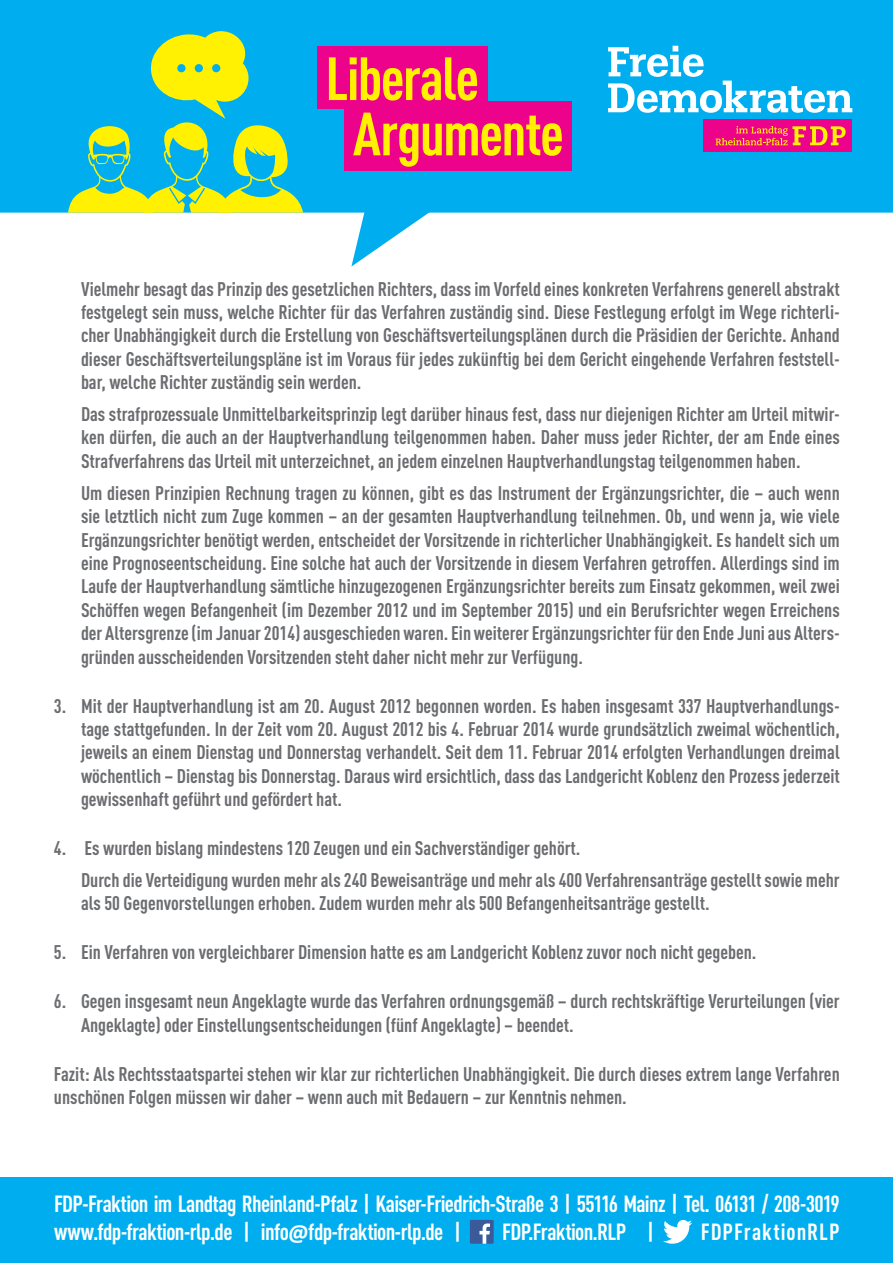
<style>
.page{position:relative;width:893px;height:1263px;background:#fff}
.page>*{position:absolute;margin:0;border:0;box-sizing:border-box;transform-origin:0 0}
.t1{font:700 condensed 60px/55.3px "DINOT";letter-spacing:-.025em;color:#fff101}
.t2{font:700 condensed 23.1px/27.8px "DINOT";letter-spacing:-.025em;color:#fff}
.t3{font:700 condensed 23.1px "DINOT";letter-spacing:.04em;color:#fff}
.t4{font:700 condensed 19.5px/23.4px "DINOT";color:#6c6d70;text-align:justify}
.s1{font-family:"Calibri";font-stretch:normal}
</style>
<div class="page">
<div style="left:0;top:0;width:893px;height:213px;background:#00aeef"></div>
<svg style="left:351px;top:176px;width:81px;height:91px"></svg>
<div style="left:317px;top:46px;width:171px;height:63px;background:#ed028c"></div>
<div style="left:344px;top:101px;width:228px;height:69px;background:#ed028c"></div>
<div style="left:703px;top:120px;width:149px;height:32px;background:#ed028c"></div>
<svg style="left:716px;top:126px;width:130px;height:19px"></svg>
<svg style="left:608px;top:46px;width:244px;height:67px"></svg>
<div style="left:0;top:1178px;width:893px;height:85px;background:#00aeef"></div>
<svg style="left:663px;top:1220px;width:29px;height:24px"></svg>
<div style="left:470px;top:1220px;width:24px;height:24px;background:#3b5a9a"></div>
<svg style="left:479px;top:1223px;width:11px;height:21px"></svg>
<svg style="left:68px;top:31px;width:235px;height:182px;background:#53c3a1"></svg>
<h1 class="t1" style="left:353px;top:50px;width:212px;text-indent:-28px">Liberale<br>Argumente</h1>
<p class="t4" style="left:81px;top:277px;width:760px">Vielmehr besagt das Prinzip des gesetzlichen Richters, dass im Vorfeld eines konkreten Verfahrens generell abstrakt festgelegt sein muss, welche Richter für das Verfahren zuständig sind. Diese Festlegung erfolgt im Wege richterli&shy;cher Unabhängigkeit durch die Erstellung von Geschäftsverteilungsplänen durch die Präsidien der Gerichte. Anhand dieser Geschäftsverteilungspläne ist im Voraus für jedes zukünftig bei dem Gericht eingehende Verfahren feststell&shy;bar, welche Richter zuständig sein werden.</p>
<p class="t4" style="left:81px;top:402px;width:760px">Das strafprozessuale Unmittelbarkeitsprinzip legt darüber hinaus fest, dass nur diejenigen Richter am Urteil mitwir&shy;ken dürfen, die auch an der Hauptverhandlung teilgenommen haben. Daher muss jeder Richter, der am Ende eines Strafverfahrens das Urteil mit unterzeichnet, an jedem einzelnen Hauptverhandlungstag teilgenommen haben.</p>
<p class="t4" style="left:81px;top:481px;width:760px">Um diesen Prinzipien Rechnung tragen zu können, gibt es das Instrument der Ergänzungsrichter, die – auch wenn sie letztlich nicht zum Zuge kommen – an der gesamten Hauptverhandlung teilnehmen. Ob, und wenn ja, wie viele Ergänzungsrichter benötigt werden, entscheidet der Vorsitzende in richterlicher Unabhängigkeit. Es handelt sich um eine Prognoseentscheidung. Eine solche hat auch der Vorsitzende in diesem Verfahren getroffen. Allerdings sind im Laufe der Hauptverhandlung sämtliche hinzugezogenen Ergänzungsrichter bereits zum Einsatz gekommen, weil zwei Schöffen wegen Befangenheit (im Dezember 2012 und im September 2015) und ein Berufsrichter wegen Erreichens der Altersgrenze (im Januar 2014) ausgeschieden waren. Ein weiterer Ergänzungsrichter für den Ende Juni aus Alters&shy;gründen ausscheidenden Vorsitzenden steht daher nicht mehr zur Verfügung.</p>
<p class="t4" style="left:81px;top:694px;width:760px;text-indent:-27px">3. Mit der Hauptverhandlung ist am 20. August 2012 begonnen worden. Es haben insgesamt 337 Hauptverhandlungs&shy;tage stattgefunden. In der Zeit vom 20. August 2012 bis 4. Februar 2014 wurde grundsätzlich zweimal wöchentlich, jeweils an einem Dienstag und Donnerstag verhandelt. Seit dem 11. Februar 2014 erfolgten Verhandlungen dreimal wöchentlich – Dienstag bis Donnerstag. Daraus wird ersichtlich, dass das Landgericht Koblenz den Prozess jederzeit gewissenhaft geführt und gefördert hat.</p>
<p class="t4" style="left:81px;top:832px;width:760px;line-height:32px;text-indent:-27px">4. Es wurden bislang mindestens 120 Zeugen und ein Sachverständiger gehört.<br>Durch die Verteidigung wurden mehr als 240 Beweisanträge und mehr als 400 Verfahrensanträge gestellt sowie mehr</p>
<p class="t4" style="left:81px;top:891px;width:630px">als 50 Gegenvorstellungen erhoben. Zudem wurden mehr als 500 Befangenheitsanträge gestellt.</p>
<p class="t4" style="left:54px;top:940px;width:704px">5. Ein Verfahren von vergleichbarer Dimension hatte es am Landgericht Koblenz zuvor noch nicht gegeben.</p>
<p class="t4" style="left:81px;top:989px;width:760px;text-indent:-27px">6. Gegen insgesamt neun Angeklagte wurde das Verfahren ordnungsgemäß – durch rechtskräftige Verurteilungen (vier<br>Angeklagte) oder Einstellungsentscheidungen (fünf Angeklagte) – beendet.</p>
<p class="t4" style="left:54px;top:1061px;width:787px">Fazit: Als Rechtsstaatspartei stehen wir klar zur richterlichen Unabhängigkeit. Die durch dieses extrem lange Verfahren unschönen Folgen müssen wir daher – wenn auch mit Bedauern – zur Kenntnis nehmen.</p>
<p class="t2" style="left:54px;top:1189px;width:787px">FDP-Fraktion im Landtag Rheinland-Pfalz | Kaiser-Friedrich-Straße 3 | 55116 Mainz | Tel. 06131 / 208-3019 www.fdp-fraktion-rlp.de | info<span class="s1">@</span>fdp-fraktion-rlp.de |</p>
<p class="t2" style="left:502px;top:1217px;width:154px">FDP.Fraktion.RLP |</p>
<p class="t3" style="left:701px;top:1217px;width:141px">FDPFraktionRLP</p>
</div>
